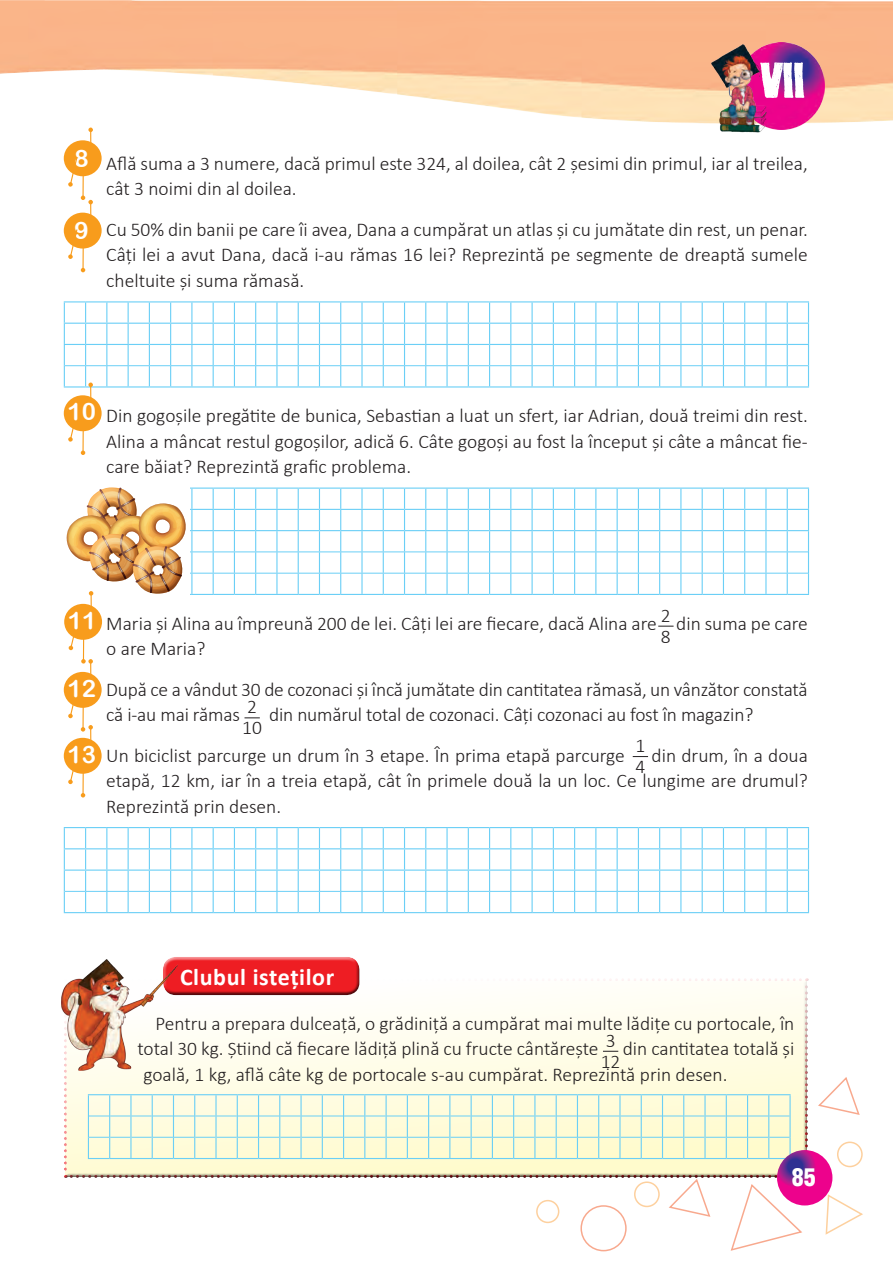
<style>
.page{position:relative;width:893px;height:1263px;background:#fff}
.page>*{position:absolute;margin:0;border:0;box-sizing:border-box;transform-origin:0 0}
.t1{font:60px "KG Dancingonthe Rooftop";color:#fff}
.t2{font:700 24px "Calibri";letter-spacing:.025em;color:#fff}
.t3{font:24px "Arial Rounded MT Bold";color:#fff}
.t4{font:24px "Switzerland Cond Black R";color:#fff}
.cifra_linie_fractie{font:300 19.5px/25.5px "Calibri";color:#231f20}
</style>
<div class="page">
<img style="left:0;top:0;width:893px;height:141px">
<img style="left:738px;top:43px;width:87px;height:86px">
<img style="left:712px;top:44px;width:55px;height:88px">
<svg style="left:64px;top:827px;width:745px;height:86px"></svg>
<hr style="left:64px;top:869px;width:22px;height:2px;background:#6bcff6">
<hr style="left:86px;top:869px;width:21px;height:2px;background:#6bcff6">
<hr style="left:107px;top:869px;width:21px;height:2px;background:#6bcff6">
<hr style="left:128px;top:869px;width:21px;height:2px;background:#6bcff6">
<hr style="left:149px;top:869px;width:22px;height:2px;background:#6bcff6">
<hr style="left:171px;top:869px;width:21px;height:2px;background:#6bcff6">
<hr style="left:192px;top:869px;width:21px;height:2px;background:#6bcff6">
<hr style="left:213px;top:869px;width:21px;height:2px;background:#6bcff6">
<hr style="left:234px;top:869px;width:22px;height:2px;background:#6bcff6">
<hr style="left:256px;top:869px;width:21px;height:2px;background:#6bcff6">
<hr style="left:277px;top:869px;width:21px;height:2px;background:#6bcff6">
<hr style="left:298px;top:869px;width:21px;height:2px;background:#6bcff6">
<hr style="left:319px;top:869px;width:22px;height:2px;background:#6bcff6">
<hr style="left:341px;top:869px;width:21px;height:2px;background:#6bcff6">
<hr style="left:362px;top:869px;width:21px;height:2px;background:#6bcff6">
<hr style="left:383px;top:869px;width:21px;height:2px;background:#6bcff6">
<hr style="left:404px;top:869px;width:22px;height:2px;background:#6bcff6">
<hr style="left:426px;top:869px;width:21px;height:2px;background:#6bcff6">
<hr style="left:447px;top:869px;width:21px;height:2px;background:#6bcff6">
<hr style="left:468px;top:869px;width:22px;height:2px;background:#6bcff6">
<hr style="left:490px;top:869px;width:21px;height:2px;background:#6bcff6">
<hr style="left:511px;top:869px;width:21px;height:2px;background:#6bcff6">
<hr style="left:532px;top:869px;width:21px;height:2px;background:#6bcff6">
<hr style="left:553px;top:869px;width:22px;height:2px;background:#6bcff6">
<hr style="left:575px;top:869px;width:21px;height:2px;background:#6bcff6">
<hr style="left:596px;top:869px;width:21px;height:2px;background:#6bcff6">
<hr style="left:617px;top:869px;width:21px;height:2px;background:#6bcff6">
<hr style="left:638px;top:869px;width:22px;height:2px;background:#6bcff6">
<hr style="left:660px;top:869px;width:21px;height:2px;background:#6bcff6">
<hr style="left:681px;top:869px;width:21px;height:2px;background:#6bcff6">
<hr style="left:702px;top:869px;width:21px;height:2px;background:#6bcff6">
<hr style="left:723px;top:869px;width:22px;height:2px;background:#6bcff6">
<hr style="left:745px;top:869px;width:21px;height:2px;background:#6bcff6">
<hr style="left:766px;top:869px;width:21px;height:2px;background:#6bcff6">
<hr style="left:787px;top:869px;width:22px;height:2px;background:#6bcff6">
<div style="left:163px;top:956px;width:198px;height:35px;background:#fff;opacity:.75"></div>
<div style="left:163px;top:960px;width:201px;height:36px;background:#ee1d23"></div>
<img style="left:61px;top:960px;width:117px;height:53px">
<div style="left:64px;top:213px;width:38px;height:36px;background:#f89c1c;border-radius:50%"></div>
<hr style="left:82px;top:242px;width:2px;height:28px;background:#f89c1c">
<svg style="left:81px;top:268px;width:4px;height:4px"></svg>
<hr style="left:82px;top:425px;width:2px;height:28px;background:#f89c1c">
<svg style="left:81px;top:450px;width:4px;height:5px"></svg>
<svg style="left:64px;top:301px;width:745px;height:141px"></svg>
<div style="left:64px;top:395px;width:38px;height:36px;background:#f89c1c;border-radius:50%"></div>
<hr style="left:82px;top:701px;width:2px;height:28px;background:#f89c1c">
<hr style="left:82px;top:767px;width:2px;height:28px;background:#f89c1c">
<svg style="left:81px;top:793px;width:4px;height:5px"></svg>
<svg style="left:68px;top:725px;width:25px;height:59px"></svg>
<div style="left:64px;top:738px;width:38px;height:36px;background:#f89c1c;border-radius:50%"></div>
<div style="left:64px;top:140px;width:38px;height:36px;background:#f89c1c;border-radius:50%"></div>
<hr style="left:82px;top:170px;width:2px;height:28px;background:#f89c1c">
<svg style="left:68px;top:195px;width:25px;height:64px"></svg>
<svg style="left:68px;top:169px;width:10px;height:18px"></svg>
<svg style="left:88px;top:127px;width:5px;height:17px"></svg>
<svg style="left:64px;top:487px;width:745px;height:231px"></svg>
<svg style="left:633px;top:756px;width:15px;height:1px"></svg>
<svg style="left:64px;top:978px;width:799px;height:273px"></svg>
<p class="t1" style="left:759px;top:49px;width:48px">VII</p>
<p class="t3" style="left:75px;top:144px;width:16px">8</p>
<p class="t3" style="left:75px;top:217px;width:16px">9</p>
<p class="cifra_linie_fractie" style="left:106px;top:150px;width:703px">Află suma a 3 numere, dacă primul este 324, al doilea, cât 2 șesimi din primul, iar al treilea, cât 3 noimi din al doilea.</p>
<p class="cifra_linie_fractie" style="left:106px;top:216px;width:703px;text-align:justify">Cu 50% din banii pe care îi avea, Dana a cumpărat un atlas și cu jumătate din rest, un penar.<br>Câți lei a avut Dana, dacă i-au rămas 16 lei? Reprezintă pe segmente de dreaptă sumele cheltuite și suma rămasă.</p>
<p class="t3" style="left:68px;top:398px;width:30px">10</p>
<p class="cifra_linie_fractie" style="left:106px;top:403px;width:703px;text-align:justify">Din gogoșile pregătite de bunica, Sebastian a luat un sfert, iar Adrian, două treimi din rest.<br>Alina a mâncat restul gogoșilor, adică 6. Câte gogoși au fost la început și câte a mâncat fie&shy;care băiat? Reprezintă grafic problema.</p>
<p class="t3" style="left:68px;top:606px;width:30px">11</p>
<p class="t3" style="left:68px;top:674px;width:30px">12</p>
<p class="t3" style="left:68px;top:740px;width:30px">13</p>
<p class="cifra_linie_fractie" style="left:661px;top:602px;width:11px">2</p>
<p class="cifra_linie_fractie" style="left:661px;top:623px;width:11px">8</p>
<p class="cifra_linie_fractie" style="left:106px;top:610px;width:703px">Maria și Alina au împreună 200 de lei. Câți lei are fiecare, dacă Alina are din suma pe care o are Maria?</p>
<p class="cifra_linie_fractie" style="left:106px;top:676px;width:703px">După ce a vândut 30 de cozonaci și încă jumătate din cantitatea rămasă, un vânzător constată că i-au mai rămas</p>
<p class="cifra_linie_fractie" style="left:247px;top:694px;width:11px">2</p>
<p class="cifra_linie_fractie" style="left:242px;top:715px;width:21px">10</p>
<p class="cifra_linie_fractie" style="left:269px;top:702px;width:486px">din numărul total de cozonaci. Câți cozonaci au fost în magazin?</p>
<p class="cifra_linie_fractie" style="left:106px;top:742px;width:520px">Un biciclist parcurge un drum în 3 etape. În prima etapă parcurge</p>
<p class="cifra_linie_fractie" style="left:635px;top:732px;width:11px">1</p>
<p class="cifra_linie_fractie" style="left:635px;top:753px;width:11px">4</p>
<p class="cifra_linie_fractie" style="left:106px;top:742px;width:703px;text-align:justify;text-indent:545px">din drum, în a doua etapă, 12 km, iar în a treia etapă, cât în primele două la un loc. Ce lungime are drumul?<br>Reprezintă prin desen.</p>
<p class="t2" style="left:180px;top:962px;width:156px">Clubul isteților</p>
<p class="cifra_linie_fractie" style="left:155px;top:1010px;width:641px">Pentru a prepara dulceață, o grădiniță a cumpărat mai multe lădițe cu portocale, în</p>
<p class="cifra_linie_fractie" style="left:137px;top:1036px;width:658px">total 30 kg. Știind că fiecare lădiță plină cu fructe cântărește din cantitatea totală și</p>
<p class="cifra_linie_fractie" style="left:143px;top:1061px;width:586px">goală, 1 kg, află câte kg de portocale s-au cumpărat. Reprezintă prin desen.</p>
<p class="cifra_linie_fractie" style="left:606px;top:1027px;width:11px">3</p>
<p class="cifra_linie_fractie" style="left:601px;top:1048px;width:21px">12</p>
<p class="t4" style="left:792px;top:1162px;width:25px">85</p>
</div>
